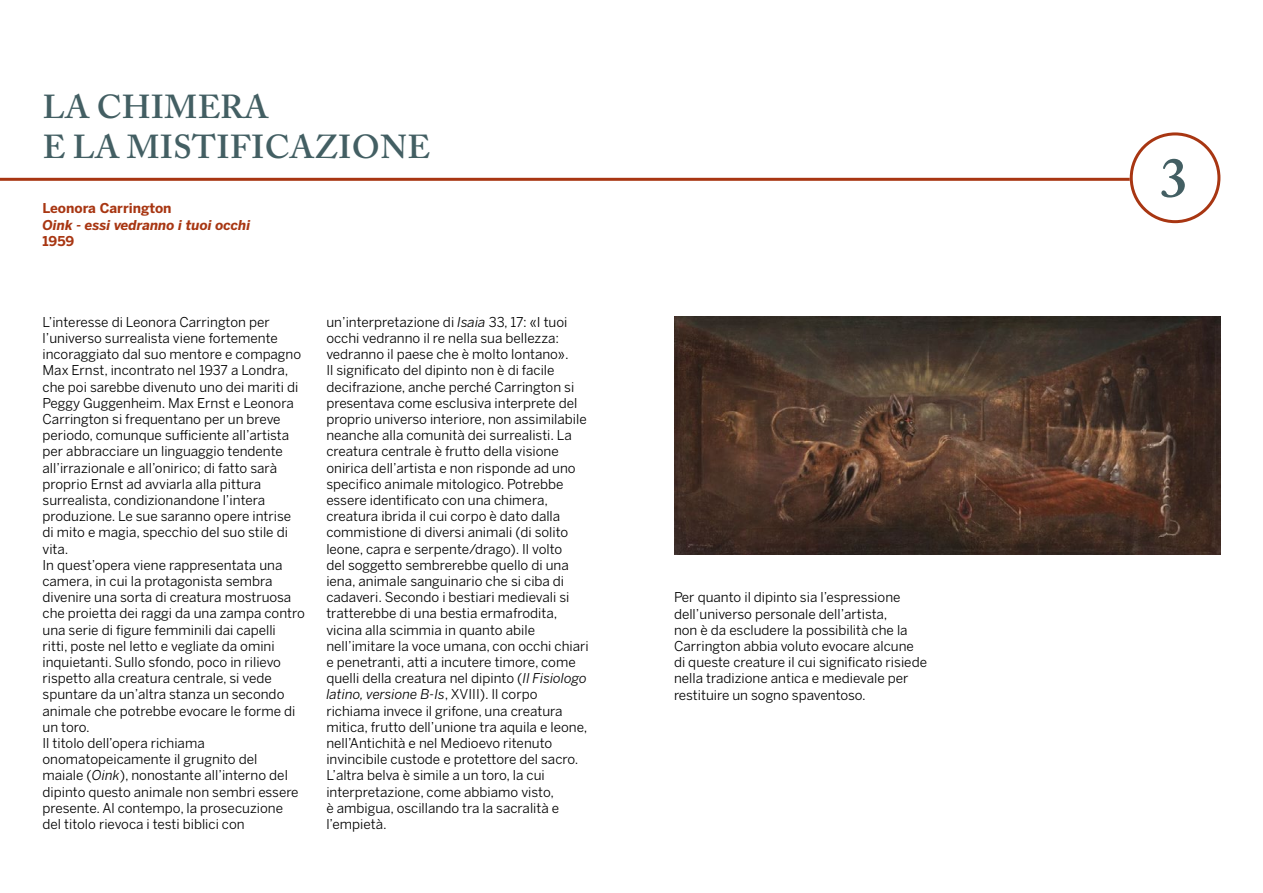
<style>
.page{position:relative;width:1263px;height:893px;background:#fff}
.page>*{position:absolute;margin:0;border:0;box-sizing:border-box;transform-origin:0 0}
.t1{font:600 55.5px "Adobe Caslon Pro";color:#435f63}
.t2{font:600 33px/39.6px "Adobe Caslon Pro";letter-spacing:.015em;color:#435f63}
.t3{font:13.5px/16.2px "Benton Sans";color:#000}
.t4{font:italic 700 13.5px "Benton Sans";color:#a83612}
.t5{font:700 13.5px "Benton Sans";color:#a83612}
.s1{font-style:italic}
</style>
<div class="page">
<div style="left:1130px;top:132px;width:90px;height:91px;border:3px solid #a83612;border-radius:50%"></div>
<hr style="left:0;top:178px;width:1130px;height:3px;background:#a83612">
<img style="left:674px;top:316px;width:546px;height:239px">
<h2 class="t2" style="left:43px;top:87px;width:389px">LA CHIMERA<br>E LA MISTIFICAZIONE</h2>
<p class="t5" style="left:43px;top:200px;width:131px">Leonora Carrington</p>
<p class="t4" style="left:43px;top:217px;width:209px">Oink - essi vedranno i tuoi occhi</p>
<p class="t5" style="left:43px;top:233px;width:33px">1959</p>
<p class="t3" style="left:43px;top:314px;width:264px">L’interesse di Leonora Carrington per l’universo surrealista viene fortemente incoraggiato dal suo mentore e compagno Max Ernst, incontrato nel 1937 a Londra, che poi sarebbe divenuto uno dei mariti di Peggy Guggenheim. Max Ernst e Leonora Carrington si frequentano per un breve periodo, comunque sufficiente all’artista per abbracciare un linguaggio tendente all’irrazionale e all’onirico; di fatto sarà proprio Ernst ad avviarla alla pittura surrealista, condizionandone l’intera produzione. Le sue saranno opere intrise di mito e magia, specchio del suo stile di vita.<br>In quest’opera viene rappresentata una camera, in cui la protagonista sembra divenire una sorta di creatura mostruosa che proietta dei raggi da una zampa contro una serie di figure femminili dai capelli<br>ritti, poste nel letto e vegliate da omini inquietanti. Sullo sfondo, poco in rilievo rispetto alla creatura centrale, si vede spuntare da un’altra stanza un secondo animale che potrebbe evocare le forme di un toro.<br>Il titolo dell’opera richiama onomatopeicamente il grugnito del<br>maiale (<span class="s1">Oink</span>), nonostante all’interno del dipinto questo animale non sembri essere presente. Al contempo, la prosecuzione del titolo rievoca i testi biblici con</p>
<p class="t3" style="left:326px;top:314px;width:264px">un’interpretazione di <span class="s1">Isaia</span> 33, 17: «I tuoi occhi vedranno il re nella sua bellezza: vedranno il paese che è molto lontano».<br>Il significato del dipinto non è di facile decifrazione, anche perché Carrington si presentava come esclusiva interprete del proprio universo interiore, non assimilabile neanche alla comunità dei surrealisti. La creatura centrale è frutto della visione onirica dell’artista e non risponde ad uno specifico animale mitologico. Potrebbe essere identificato con una chimera, creatura ibrida il cui corpo è dato dalla commistione di diversi animali (di solito leone, capra e serpente/drago). Il volto<br>del soggetto sembrerebbe quello di una iena, animale sanguinario che si ciba di cadaveri. Secondo i bestiari medievali si tratterebbe di una bestia ermafrodita, vicina alla scimmia in quanto abile nell’imitare la voce umana, con occhi chiari e penetranti, atti a incutere timore, come quelli della creatura nel dipinto (<span class="s1">Il Fisiologo latino, versione B-Is</span>, XVIII). Il corpo richiama invece il grifone, una creatura mitica, frutto dell’unione tra aquila e leone, nell’Antichità e nel Medioevo ritenuto invincibile custode e protettore del sacro.<br>L’altra belva è simile a un toro, la cui interpretazione, come abbiamo visto,<br>è ambigua, oscillando tra la sacralità e l’empietà.</p>
<p class="t3" style="left:674px;top:589px;width:254px">Per quanto il dipinto sia l’espressione dell’universo personale dell’artista,<br>non è da escludere la possibilità che la Carrington abbia voluto evocare alcune di queste creature il cui significato risiede nella tradizione antica e medievale per restituire un sogno spaventoso.</p>
<h1 class="t1" style="left:1160px;top:145px;width:29px">3</h1>
</div>
